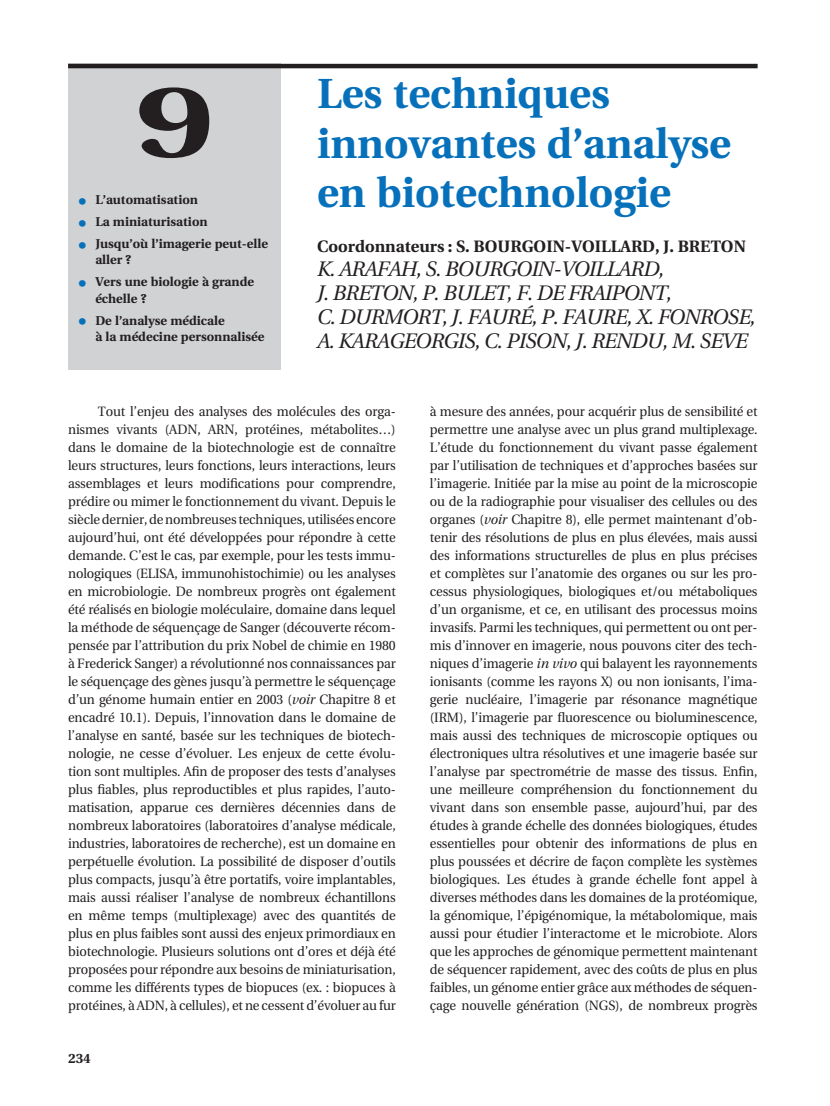
<style>
.page{position:relative;width:830px;height:1106px;background:#fff}
.page>*{position:absolute;margin:0;border:0;box-sizing:border-box;transform-origin:0 0}
.t1{font:700 102px "Utopia";color:#231f20;scale:1.4 1}
.t2{font:700 42px/49.5px "Utopia";color:#0671ba}
.t3{font:italic 21px/24px "Utopia";letter-spacing:-.03em;color:#231f20}
.t4{font:700 16.5px "Utopia";color:#231f20}
.t5{font:13.5px/18px "Utopia";letter-spacing:-.01em;color:#231f20;text-align:justify;scale:.96 1}
.t6{font:700 13.5px "Utopia";color:#231f20}
.t7{font:700 12.75px/16.5px "Utopia";color:#231f20}
.s1{font-size:18.75px;color:#0671ba}
.s2{font-style:italic}
</style>
<div class="page">
<div style="left:68px;top:64px;width:213px;height:306px;background:#d1d2d4"></div>
<hr style="left:68px;top:64px;width:689px;height:4px;background:#231f20">
<h1 class="t1" style="left:134px;top:81px;width:59px">9</h1>
<p class="t7" style="left:78px;top:193px;width:121px"><span class="s1">•</span> L’automatisation</p>
<p class="t7" style="left:78px;top:214px;width:131px"><span class="s1">•</span> La miniaturisation</p>
<p class="t7" style="left:95px;top:236px;width:174px;text-indent:-17px"><span class="s1">•</span> Jusqu’où l’imagerie peut-elle aller ?</p>
<p class="t7" style="left:95px;top:275px;width:160px;text-indent:-17px"><span class="s1">•</span> Vers une biologie à grande échelle ?</p>
<p class="t7" style="left:95px;top:313px;width:170px;text-indent:-17px"><span class="s1">•</span> De l’analyse médicale<br>à la médecine personnalisée</p>
<h2 class="t2" style="left:317px;top:73px;width:415px">Les techniques innovantes d’analyse en biotechnologie</h2>
<p class="t4" style="left:317px;top:240px;width:430px">Coordonnateurs : S. BOURGOIN-VOILLARD, J. BRETON</p>
<h3 class="t3" style="left:317px;top:259px;width:440px">K. ARAFAH, S. BOURGOIN-VOILLARD,<br>J. BRETON, P. BULET, F. DE FRAIPONT,<br>C. DURMORT, J. FAURÉ, P. FAURE, X. FONROSE, A. KARAGEORGIS, C. PISON, J. RENDU, M. SEVE</h3>
<p class="t5" style="left:68px;top:403px;width:343px;text-indent:30px">Tout l’enjeu des analyses des molécules des orga&shy;nismes vivants (ADN, ARN, protéines, métabolites…) dans le domaine de la biotechnologie est de connaître leurs structures, leurs fonctions, leurs interactions, leurs assemblages et leurs modifications pour comprendre, prédire ou mimer le fonctionnement du vivant. Depuis le siècle dernier, de nombreuses techniques, utilisées encore aujourd’hui, ont été développées pour répondre à cette demande. C’est le cas, par exemple, pour les tests immu&shy;nologiques (ELISA, immunohistochimie) ou les analyses en microbiologie. De nombreux progrès ont également été réalisés en biologie moléculaire, domaine dans lequel la méthode de séquençage de Sanger (découverte récom&shy;pensée par l’attribution du prix Nobel de chimie en 1980 à Frederick Sanger ) a révolutionné nos connaissances par le séquençage des gènes jusqu’à permettre le séquençage d’un génome humain entier en 2003 (<span class="s2">voir</span> Chapitre 8 et encadré 10.1). Depuis, l’innovation dans le domaine de l’analyse en santé, basée sur les techniques de biotech&shy;nologie, ne cesse d’évoluer. Les enjeux de cette évolu&shy;tion sont multiples. Afin de proposer des tests d’analyses plus fiables, plus reproductibles et plus rapides, l’auto&shy;matisation , apparue ces dernières décennies dans de nombreux laboratoires (laboratoires d’analyse médicale, industries, laboratoires de recherche), est un domaine en perpétuelle évolution. La possibilité de disposer d’outils plus compacts, jusqu’à être portatifs, voire implantables, mais aussi réaliser l’analyse de nombreux échantillons en même temps (multiplexage) avec des quantités de plus en plus faibles sont aussi des enjeux primordiaux en biotechnologie. Plusieurs solutions ont d’ores et déjà été proposées pour répondre aux besoins de miniaturisation , comme les différents types de biopuces (ex. : biopuces à protéines, à ADN, à cellules), et ne cessent d’évoluer au fur</p>
<p class="t5" style="left:429px;top:403px;width:343px">à mesure des années, pour acquérir plus de sensibilité et permettre une analyse avec un plus grand multiplexage.<br>L’étude du fonctionnement du vivant passe également par l’utilisation de techniques et d’approches basées sur l’imagerie. Initiée par la mise au point de la microscopie ou de la radiographie pour visualiser des cellules ou des organes (<span class="s2">voir</span> Chapitre 8), elle permet maintenant d’ob&shy;tenir des résolutions de plus en plus élevées, mais aussi des informations structurelles de plus en plus précises et complètes sur l’anatomie des organes ou sur les pro&shy;cessus physiologiques, biologiques et/ou métaboliques d’un organisme, et ce, en utilisant des processus moins invasifs. Parmi les techniques, qui permettent ou ont per&shy;mis d’innover en imagerie, nous pouvons citer des tech&shy;niques d’imagerie <span class="s2">in vivo</span> qui balayent les rayonnements ionisants (comme les rayons X ) ou non ionisants, l’ima&shy;gerie nucléaire , l’imagerie par résonance magnétique (IRM) , l’imagerie par fluorescence ou bioluminescence , mais aussi des techniques de microscopie optiques ou électroniques ultra résolutives et une imagerie basée sur l’analyse par spectrométrie de masse des tissus. Enfin, une meilleure compréhension du fonctionnement du vivant dans son ensemble passe, aujourd’hui, par des études à grande échelle des données biologiques, études essentielles pour obtenir des informations de plus en plus poussées et décrire de façon complète les systèmes biologiques. Les études à grande échelle font appel à diverses méthodes dans les domaines de la protéomique , la génomique , l’épigénomique , la métabolomique , mais aussi pour étudier l’interactome et le microbiote . Alors que les approches de génomique permettent maintenant de séquencer rapidement, avec des coûts de plus en plus faibles, un génome entier grâce aux méthodes de séquen&shy;çage nouvelle génération (NGS), de nombreux progrès</p>
<p class="t6" style="left:68px;top:1052px;width:24px">234</p>
</div>
